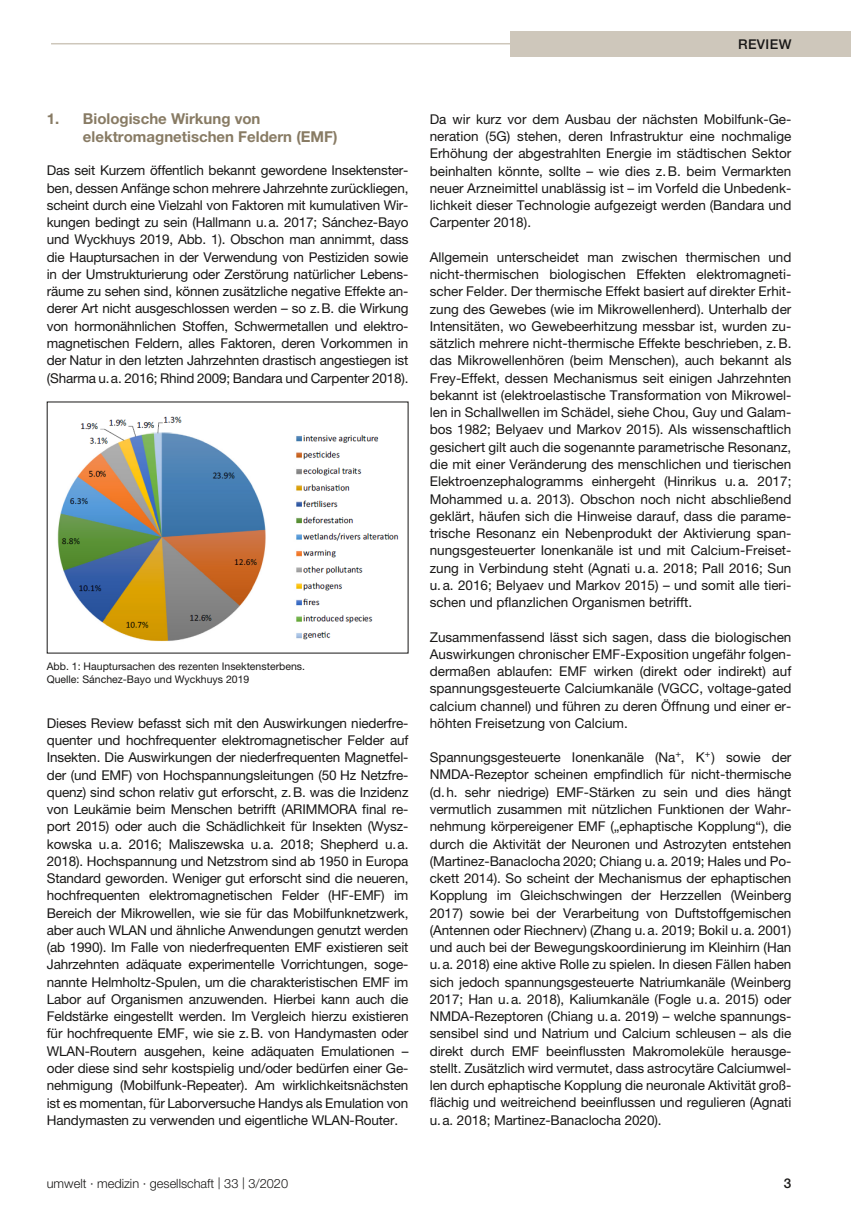
<style>
.page{position:relative;width:851px;height:1221px;background:#fff}
.page>*{position:absolute;margin:0;border:0;box-sizing:border-box;transform-origin:0 0}
.t1{font:700 15px/18px "Helvetica Neue";color:#887b64}
.t2{font:13.5px/17.2px "Helvetica Neue";letter-spacing:-.005em;color:#181716;text-align:justify}
.t3{font:500 13.5px "Helvetica Neue";letter-spacing:.03em;color:#181716}
.t4{font:300 12.75px "Helvetica Neue";color:#181716}
.t5{font:10.5px/12.8px "Helvetica Neue";color:#181716}
.s1{font-size:15.9px}
</style>
<div class="page">
<hr style="left:51px;top:43px;width:480px;height:1px;background:#cec7bb">
<div style="left:510px;top:31px;width:340px;height:25px;background:#cec7bb"></div>
<img style="left:57px;top:416px;width:342px;height:226px">
<p class="t3" style="left:738px;top:36px;width:55px">REVIEW</p>
<p class="t1" style="left:83px;top:109px;width:256px;text-indent:-36px">1. Biologische Wirkung von elektromagnetischen Feldern (EMF)</p>
<p class="t2" style="left:47px;top:162px;width:363px">Das seit Kurzem öffentlich bekannt gewordene Insektenster&shy;ben, dessen Anfänge schon mehrere Jahrzehnte zurückliegen, scheint durch eine Vielzahl von Faktoren mit kumulativen Wir&shy;kungen bedingt zu sein (Hallmann u.a. 2017; Sánchez-Bayo und Wyckhuys 2019, Abb. 1). Obschon man annimmt, dass die Hauptursachen in der Verwendung von Pestiziden sowie in der Umstrukturierung oder Zerstörung natürlicher Lebens&shy;räume zu sehen sind, können zusätzliche negative Effekte an&shy;derer Art nicht ausgeschlossen werden – so z.B. die Wirkung von hormonähnlichen Stoffen, Schwermetallen und elektro&shy;magnetischen Feldern, alles Faktoren, deren Vorkommen in der Natur in den letzten Jahrzehnten drastisch angestiegen ist (Sharma u.a. 2016; Rhind 2009; Bandara und Carpenter 2018).</p>
<p class="t5" style="left:47px;top:660px;width:260px">Abb. 1: Hauptursachen des rezenten Insektensterbens.<br>Quelle: Sánchez-Bayo und Wyckhuys 2019</p>
<p class="t2" style="left:47px;top:714px;width:363px">Dieses Review befasst sich mit den Auswirkungen niederfre&shy;quenter und hochfrequenter elektromagnetischer Felder auf Insekten. Die Auswirkungen der niederfrequenten Magnetfel&shy;der (und EMF) von Hochspannungsleitungen (50 Hz Netzfre&shy;quenz) sind schon relativ gut erforscht, z.B. was die Inzidenz von Leukämie beim Menschen betrifft (ARIMMORA final re&shy;port 2015) oder auch die Schädlichkeit für Insekten (Wysz&shy;kowska u.a. 2016; Maliszewska u.a. 2018; Shepherd u.a.<br>2018). Hochspannung und Netzstrom sind ab 1950 in Europa Standard geworden. Weniger gut erforscht sind die neueren, hochfrequenten elektromagnetischen Felder (HF-EMF) im Bereich der Mikrowellen, wie sie für das Mobilfunknetzwerk, aber auch WLAN und ähnliche Anwendungen genutzt werden (ab 1990). Im Falle von niederfrequenten EMF existieren seit Jahrzehnten adäquate experimentelle Vorrichtungen, soge&shy;nannte Helmholtz-Spulen, um die charakteristischen EMF im Labor auf Organismen anzuwenden. Hierbei kann auch die Feldstärke eingestellt werden. Im Vergleich hierzu existieren für hochfrequente EMF, wie sie z.B. von Handymasten oder WLAN-Routern ausgehen, keine adäquaten Emulationen – oder diese sind sehr kostspielig und/oder bedürfen einer Ge&shy;nehmigung (Mobilfunk-Repeater). Am wirklichkeitsnächsten ist es momentan, für Laborversuche Handys als Emulation von Handymasten zu verwenden und eigentliche WLAN-Router.</p>
<p class="t2" style="left:429px;top:110px;width:363px">Da wir kurz vor dem Ausbau der nächsten Mobilfunk-Ge&shy;neration (5G) stehen, deren Infrastruktur eine nochmalige Erhöhung der abgestrahlten Energie im städtischen Sektor beinhalten könnte, sollte – wie dies z.B. beim Vermarkten neuer Arzneimittel unablässig ist – im Vorfeld die Unbedenk&shy;lichkeit dieser Technologie aufgezeigt werden (Bandara und Carpenter 2018).</p>
<p class="t2" style="left:429px;top:248px;width:363px">Allgemein unterscheidet man zwischen thermischen und nicht-thermischen biologischen Effekten elektromagneti&shy;scher Felder. Der thermische Effekt basiert auf direkter Erhit&shy;zung des Gewebes (wie im Mikrowellenherd). Unterhalb der Intensitäten, wo Gewebeerhitzung messbar ist, wurden zu&shy;sätzlich mehrere nicht-thermische Effekte beschrieben, z.B. das Mikrowellenhören (beim Menschen), auch bekannt als Frey-Effekt, dessen Mechanismus seit einigen Jahrzehnten bekannt ist (elektroelastische Transformation von Mikrowel&shy;len in Schallwellen im Schädel, siehe Chou, Guy und Galam&shy;bos 1982; Belyaev und Markov 2015). Als wissenschaftlich gesichert gilt auch die sogenannte parametrische Resonanz, die mit einer Veränderung des menschlichen und tierischen Elektroenzephalogramms einhergeht (Hinrikus u.a. 2017; Mohammed u.a. 2013). Obschon noch nicht abschließend geklärt, häufen sich die Hinweise darauf, dass die parame&shy;trische Resonanz ein Nebenprodukt der Aktivierung span&shy;nungsgesteuerter Ionenkanäle ist und mit Calcium-Freiset&shy;zung in Verbindung steht (Agnati u.a. 2018; Pall 2016; Sun u.a. 2016; Belyaev und Markov 2015) – und somit alle tieri&shy;schen und pflanzlichen Organismen betrifft.</p>
<p class="t2" style="left:429px;top:628px;width:363px">Zusammenfassend lässt sich sagen, dass die biologischen Auswirkungen chronischer EMF-Exposition ungefähr folgen&shy;dermaßen ablaufen: EMF wirken (direkt oder indirekt) auf spannungsgesteuerte Calciumkanäle (VGCC, voltage-gated calcium channel) und führen zu deren Öffnung und einer er&shy;höhten Freisetzung von Calcium.</p>
<p class="t2" style="left:429px;top:748px;width:363px">Spannungsgesteuerte Ionenkanäle (Na<sup>+</sup>, K<sup>+</sup>) sowie der NMDA-Rezeptor scheinen empfindlich für nicht-thermische (d.h. sehr niedrige) EMF-Stärken zu sein und dies hängt vermutlich zusammen mit nützlichen Funktionen der Wahr&shy;nehmung körpereigener EMF („ephaptische Kopplung“), die durch die Aktivität der Neuronen und Astrozyten entstehen (Martinez-Banaclocha 2020; Chiang u.a. 2019; Hales und Po&shy;ckett 2014). So scheint der Mechanismus der ephaptischen Kopplung im Gleichschwingen der Herzzellen (Weinberg 2017) sowie bei der Verarbeitung von Duftstoffgemischen (Antennen oder Riechnerv) (Zhang u.a. 2019; Bokil u.a. 2001) und auch bei der Bewegungskoordinierung im Kleinhirn (Han u.a. 2018) eine aktive Rolle zu spielen. In diesen Fällen haben sich jedoch spannungsgesteuerte Natriumkanäle (Weinberg 2017; Han u.a. 2018), Kaliumkanäle (Fogle u.a. 2015) oder NMDA-Rezeptoren (Chiang u.a. 2019) – welche spannungs&shy;sensibel sind und Natrium und Calcium schleusen – als die direkt durch EMF beeinflussten Makromoleküle herausge&shy;stellt. Zusätzlich wird vermutet, dass astrocytäre Calciumwel&shy;len durch ephaptische Kopplung die neuronale Aktivität groß&shy;flächig und weitreichend beeinflussen und regulieren (Agnati u.a. 2018; Martinez-Banaclocha 2020).</p>
<p class="t4" style="left:47px;top:1175px;width:243px">umwelt · medizin · gesellschaft <span class="s1">|</span> 33 <span class="s1">|</span> 3/2020</p>
<p class="t3" style="left:783px;top:1174px;width:9px">3</p>
</div>
